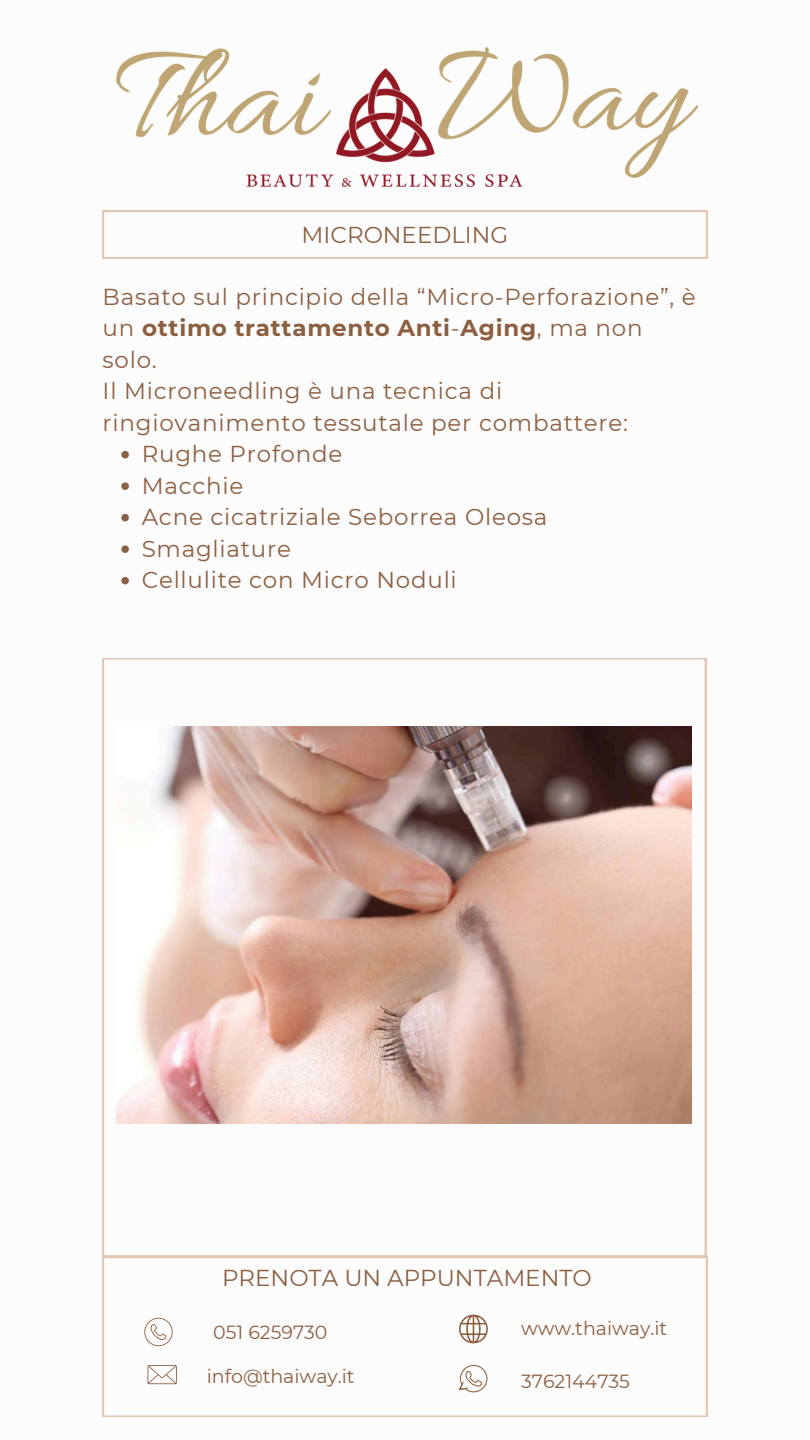
<style>
.page{position:relative;width:810px;height:1440px;background:#fff}
.page>*{position:absolute;margin:0;border:0;box-sizing:border-box;transform-origin:0 0}
.t1{font:23px/31.5px "Montserrat";letter-spacing:.035em;color:#8c5f41}
.t2{font:23px "Montserrat";color:#8c5f41}
.t3{font:19px "Montserrat";color:#8c5f41}
.s1{font-weight:700}
</style>
<div class="page">
<svg style="left:103px;top:211px;width:604px;height:47px"></svg>
<svg style="left:103px;top:658px;width:603px;height:599px"></svg>
<svg style="left:103px;top:1257px;width:604px;height:160px"></svg>
<svg style="left:144px;top:1318px;width:29px;height:28px"></svg>
<svg style="left:459px;top:1315px;width:29px;height:28px"></svg>
<svg style="left:147px;top:1365px;width:30px;height:19px"></svg>
<svg style="left:459px;top:1365px;width:29px;height:27px"></svg>
<img style="left:117px;top:727px;width:575px;height:396px">
<img style="left:117px;top:47px;width:580px;height:140px">
<svg style="left:121px;top:451px;width:8px;height:7px"></svg>
<svg style="left:121px;top:482px;width:8px;height:8px"></svg>
<svg style="left:121px;top:514px;width:8px;height:7px"></svg>
<svg style="left:121px;top:545px;width:8px;height:8px"></svg>
<svg style="left:121px;top:577px;width:8px;height:7px"></svg>
<p class="t2" style="left:302px;top:221px;width:208px">MICRONEEDLING</p>
<p class="t1" style="left:103px;top:281px;width:595px">Basato sul principio della “Micro-Perforazione”, è un <span class="s1">ottimo trattamento Anti</span>-<span class="s1">Aging</span>, ma non solo.<br>Il Microneedling è una tecnica di ringiovanimento tessutale per combattere:</p>
<h1 class="t1" style="left:142px;top:438px;width:202px">Rughe Profonde</h1>
<p class="t1" style="left:142px;top:470px;width:103px">Macchie</p>
<p class="t1" style="left:142px;top:501px;width:407px">Acne cicatriziale Seborrea Oleosa</p>
<p class="t1" style="left:142px;top:533px;width:151px">Smagliature</p>
<p class="t1" style="left:142px;top:564px;width:317px">Cellulite con Micro Noduli</p>
<p class="t2" style="left:222px;top:1264px;width:371px">PRENOTA UN APPUNTAMENTO</p>
<h1 class="t3" style="left:213px;top:1321px;width:116px">051 6259730</h1>
<h2 class="t3" style="left:207px;top:1364px;width:149px">info@thaiway.it</h2>
<p class="t3" style="left:521px;top:1317px;width:148px">www.thaiway.it</p>
<p class="t3" style="left:521px;top:1369px;width:110px">3762144735</p>
</div>
